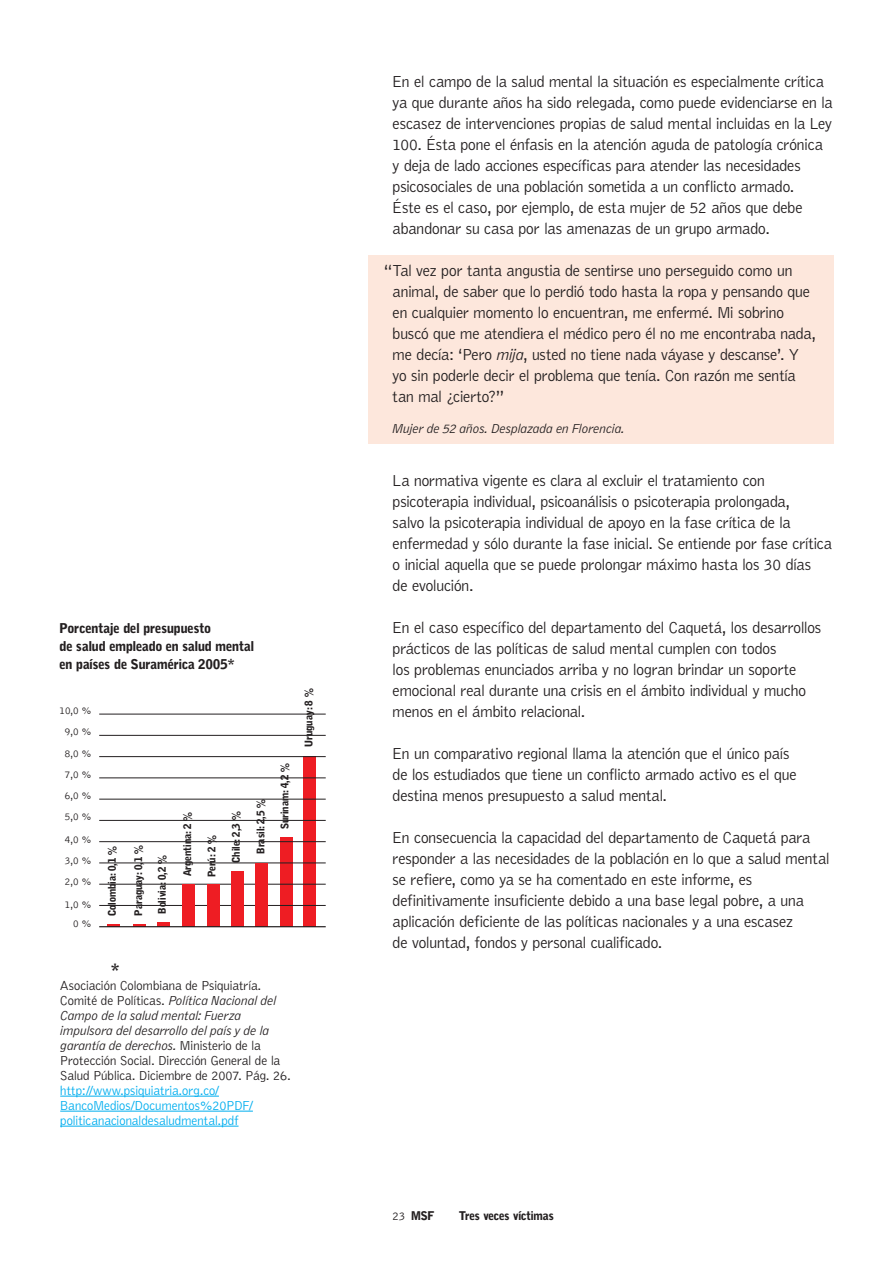
<style>
.page{position:relative;width:893px;height:1263px;background:#fff}
.page>*{position:absolute;margin:0;border:0;box-sizing:border-box;transform-origin:0 0}
.Texto_independiente{font:300 16.5px/21px "Bell MSFE";color:#231f20}
._0-NOTA{font:900 16.5px "Bell MSFE";color:#231f20}
._0-NOTA-2{font:300 13.5px/15px "Bell MSFE";letter-spacing:.005em;color:#231f20}
.t1{font:900 13.5px/18px "Bell MSFE";letter-spacing:.005em;color:#231f20}
._00-firmita{font:italic 300 13.5px "Bell MSFE";letter-spacing:.015em;color:#231f20}
.t2{font:900 12px "Bell MSFE";color:#231f20}
.t3{font:900 10.5px "Bell MSFE";color:#231f20}
.t4{font:300 10.5px "Bell MSFE";color:#231f20}
.s1{font-style:italic}
.s2{color:#00aeef}
.s3{font-weight:300}
</style>
<div class="page">
<div style="left:368px;top:255px;width:465px;height:188px;background:#fde7dc"></div>
<hr style="left:60px;top:1096px;width:159px;height:1px;background:#00aeef">
<hr style="left:60px;top:1111px;width:193px;height:1px;background:#00aeef">
<hr style="left:60px;top:1126px;width:179px;height:1px;background:#00aeef">
<div style="left:280px;top:837px;width:12px;height:90px;background:#ee1d23"></div>
<div style="left:303px;top:756px;width:13px;height:171px;background:#ee1d23"></div>
<hr style="left:99px;top:863px;width:227px;height:1px;background:#231f20">
<hr style="left:99px;top:884px;width:227px;height:1px;background:#231f20">
<hr style="left:99px;top:905px;width:227px;height:1px;background:#231f20">
<hr style="left:99px;top:841px;width:227px;height:1px;background:#231f20">
<hr style="left:99px;top:799px;width:227px;height:1px;background:#231f20">
<hr style="left:99px;top:820px;width:227px;height:1px;background:#231f20">
<svg style="left:107px;top:924px;width:13px;height:2px"></svg>
<svg style="left:133px;top:924px;width:13px;height:2px"></svg>
<div style="left:157px;top:922px;width:13px;height:5px;background:#ee1d23"></div>
<div style="left:182px;top:884px;width:13px;height:43px;background:#ee1d23"></div>
<div style="left:207px;top:884px;width:12px;height:43px;background:#ee1d23"></div>
<div style="left:231px;top:871px;width:13px;height:56px;background:#ee1d23"></div>
<div style="left:256px;top:863px;width:12px;height:64px;background:#ee1d23"></div>
<hr style="left:99px;top:778px;width:227px;height:1px;background:#231f20">
<hr style="left:99px;top:756px;width:227px;height:1px;background:#231f20">
<hr style="left:99px;top:735px;width:227px;height:1px;background:#231f20">
<hr style="left:99px;top:714px;width:227px;height:1px;background:#231f20">
<hr style="left:99px;top:926px;width:227px;height:1px;background:#231f20">
<p class="t1" style="left:60px;top:619px;width:196px">Porcentaje del presupuesto<br>de salud empleado en salud mental en países de Suramérica 2005*</p>
<p class="t4" style="left:60px;top:705px;width:34px">10,0 %</p>
<p class="t4" style="left:65px;top:726px;width:28px">9,0 %</p>
<p class="t4" style="left:65px;top:748px;width:28px">8,0 %</p>
<p class="t4" style="left:65px;top:769px;width:28px">7,0 %</p>
<p class="t4" style="left:65px;top:790px;width:28px">6,0 %</p>
<p class="t4" style="left:65px;top:811px;width:28px">5,0 %</p>
<p class="t4" style="left:65px;top:834px;width:28px">4,0 %</p>
<p class="t4" style="left:65px;top:855px;width:28px">3,0 %</p>
<p class="t4" style="left:65px;top:875px;width:28px">2,0 %</p>
<p class="t4" style="left:65px;top:898px;width:28px">1,0 %</p>
<p class="t4" style="left:73px;top:918px;width:20px">0 %</p>
<p class="t3" style="left:106px;top:916px;width:71px;rotate:-90deg">Colombia: 0,1 %</p>
<p class="t3" style="left:132px;top:916px;width:73px;rotate:-90deg">Paraguay: 0,1 %</p>
<p class="t3" style="left:156px;top:914px;width:60px;rotate:-90deg">Bolivia: 0,2 %</p>
<p class="t3" style="left:181px;top:876px;width:66px;rotate:-90deg">Argentina: 2 %</p>
<p class="t3" style="left:206px;top:877px;width:44px;rotate:-90deg">Perú: 2 %</p>
<p class="t3" style="left:230px;top:863px;width:53px;rotate:-90deg">Chile: 2,3 %</p>
<p class="t3" style="left:254px;top:854px;width:57px;rotate:-90deg">Brasil: 2,5 %</p>
<p class="t3" style="left:279px;top:829px;width:68px;rotate:-90deg">Surinam: 4,2 %</p>
<p class="t3" style="left:303px;top:747px;width:60px;rotate:-90deg">Uruguay: 8 %</p>
<p class="_0-NOTA" style="left:111px;top:961px;width:10px">*</p>
<p class="_0-NOTA-2" style="left:60px;top:978px;width:232px">Asociación Colombiana de Psiquiatría.<br>Comité de Políticas. <span class="s1">Política Nacional del Campo de la salud mental: Fuerza impulsora del desarrollo del país y de la garantía de derechos.</span> Ministerio de la Protección Social. Dirección General de la Salud Pública. Diciembre de 2007. Pág. 26. <span class="s2">http://www.psiquiatria.org.co/ BancoMedios/Documentos%20PDF/ politicanacionaldesaludmental.pdf</span></p>
<p class="Texto_independiente" style="left:393px;top:71px;width:441px">En el campo de la salud mental la situación es especialmente crítica ya que durante años ha sido relegada, como puede evidenciarse en la escasez de intervenciones propias de salud mental incluidas en la Ley 100. Ésta pone el énfasis en la atención aguda de patología crónica y deja de lado acciones específicas para atender las necesidades psicosociales de una población sometida a un conflicto armado.<br>Éste es el caso, por ejemplo, de esta mujer de 52 años que debe abandonar su casa por las amenazas de un grupo armado.</p>
<p class="Texto_independiente" style="left:393px;top:260px;width:425px;text-indent:-9px">“Tal vez por tanta angustia de sentirse uno perseguido como un animal, de saber que lo perdió todo hasta la ropa y pensando que en cualquier momento lo encuentran, me enfermé. Mi sobrino buscó que me atendiera el médico pero él no me encontraba nada, me decía: ‘Pero <span class="s1">mija</span>, usted no tiene nada váyase y descanse’. Y yo sin poderle decir el problema que tenía. Con razón me sentía tan mal ¿cierto?”</p>
<p class="_00-firmita" style="left:393px;top:421px;width:233px">Mujer de 52 años. Desplazada en Florencia.</p>
<p class="Texto_independiente" style="left:393px;top:470px;width:441px">La normativa vigente es clara al excluir el tratamiento con psicoterapia individual, psicoanálisis o psicoterapia prolongada,<br>salvo la psicoterapia individual de apoyo en la fase crítica de la enfermedad y sólo durante la fase inicial. Se entiende por fase crítica o inicial aquella que se puede prolongar máximo hasta los 30 días<br>de evolución.</p>
<p class="Texto_independiente" style="left:393px;top:617px;width:430px">En el caso específico del departamento del Caquetá, los desarrollos prácticos de las políticas de salud mental cumplen con todos<br>los problemas enunciados arriba y no logran brindar un soporte emocional real durante una crisis en el ámbito individual y mucho menos en el ámbito relacional.</p>
<p class="Texto_independiente" style="left:393px;top:743px;width:406px">En un comparativo regional llama la atención que el único país de los estudiados que tiene un conflicto armado activo es el que destina menos presupuesto a salud mental.</p>
<p class="Texto_independiente" style="left:393px;top:827px;width:438px">En consecuencia la capacidad del departamento de Caquetá para responder a las necesidades de la población en lo que a salud mental se refiere, como ya se ha comentado en este informe, es definitivamente insuficiente debido a una base legal pobre, a una aplicación deficiente de las políticas nacionales y a una escasez<br>de voluntad, fondos y personal cualificado.</p>
<p class="t2" style="left:393px;top:1209px;width:43px"><span class="s3">23</span> MSF</p>
<p class="t2" style="left:459px;top:1209px;width:96px">Tres veces víctimas</p>
</div>
